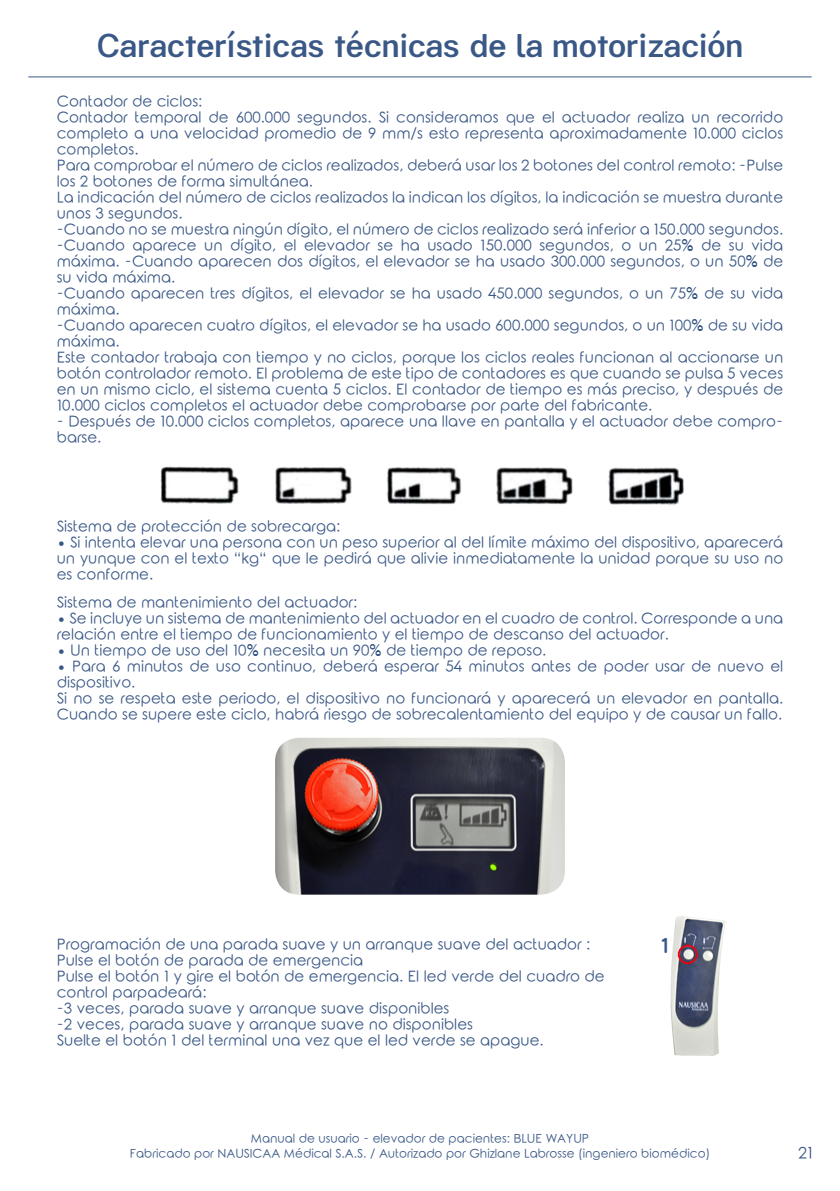
<style>
.page{position:relative;width:840px;height:1191px;background:#fff}
.page>*{position:absolute;margin:0;border:0;box-sizing:border-box;transform-origin:0 0}
.t1{font:500 34px "Kalypsa";color:#3a5886}
.t2{font:700 21.6px "Quicksand";color:#3a5886}
.t3{font:16px "Rounded Elegance";color:#3a5886}
.t4{font:15px/16px "Rounded Elegance";color:#3a5886}
.t5{font:12px/14.4px "Rounded Elegance";color:#3a5886;text-align:center}
</style>
<div class="page">
<img style="left:670px;top:916px;width:55px;height:140px">
<div style="left:677px;top:944px;width:20px;height:20px;border:2px solid #e30613;border-radius:50%"></div>
<img style="left:275px;top:738px;width:289px;height:156px">
<img style="left:160px;top:466px;width:524px;height:40px">
<hr style="left:28px;top:77px;width:783px;height:1px;background:#3a5886">
<h1 class="t1" style="left:97px;top:25px;width:646px">Características técnicas de la motorización</h1>
<p class="t4" style="left:57px;top:95px;width:727px">Contador de ciclos:<br>Contador temporal de 600.000 segundos. Si consideramos que el actuador realiza un recorrido completo a una velocidad promedio de 9 mm/s esto representa aproximadamente 10.000 ciclos completos.<br>Para comprobar el número de ciclos realizados, deberá usar los 2 botones del control remoto: -Pulse los 2 botones de forma simultánea.<br>La indicación del número de ciclos realizados la indican los dígitos, la indicación se muestra durante unos 3 segundos.<br>-Cuando no se muestra ningún dígito, el número de ciclos realizado será inferior a 150.000 segundos. -Cuando aparece un dígito, el elevador se ha usado 150.000 segundos, o un 25% de su vida máxima. -Cuando aparecen dos dígitos, el elevador se ha usado 300.000 segundos, o un 50% de su vida máxima.<br>-Cuando aparecen tres dígitos, el elevador se ha usado 450.000 segundos, o un 75% de su vida máxima.<br>-Cuando aparecen cuatro dígitos, el elevador se ha usado 600.000 segundos, o un 100% de su vida máxima.<br>Este contador trabaja con tiempo y no ciclos, porque los ciclos reales funcionan al accionarse un botón controlador remoto. El problema de este tipo de contadores es que cuando se pulsa 5 veces en un mismo ciclo, el sistema cuenta 5 ciclos. El contador de tiempo es más preciso, y después de 10.000 ciclos completos el actuador debe comprobarse por parte del fabricante.</p>
<p class="t4" style="left:57px;top:415px;width:727px">- Después de 10.000 ciclos completos, aparece una llave en pantalla y el actuador debe compro&shy;barse.</p>
<p class="t4" style="left:57px;top:519px;width:285px">Sistema de protección de sobrecarga:</p>
<p class="t4" style="left:57px;top:535px;width:727px;text-align:justify">• Si intenta elevar una persona con un peso superior al del límite máximo del dispositivo, aparecerá un yunque con el texto “kg“ que le pedirá que alivie inmediatamente la unidad porque su uso no es conforme.</p>
<p class="t4" style="left:57px;top:596px;width:302px">Sistema de mantenimiento del actuador:</p>
<p class="t4" style="left:57px;top:612px;width:727px">• Se incluye un sistema de mantenimiento del actuador en el cuadro de control. Corresponde a una relación entre el tiempo de funcionamiento y el tiempo de descanso del actuador.</p>
<p class="t4" style="left:57px;top:644px;width:491px">• Un tiempo de uso del 10% necesita un 90% de tiempo de reposo.</p>
<p class="t4" style="left:57px;top:660px;width:727px">• Para 6 minutos de uso continuo, deberá esperar 54 minutos antes de poder usar de nuevo el dispositivo.<br>Si no se respeta este periodo, el dispositivo no funcionará y aparecerá un elevador en pantalla.<br>Cuando se supere este ciclo, habrá riesgo de sobrecalentamiento del equipo y de causar un fallo.</p>
<p class="t4" style="left:57px;top:938px;width:549px">Programación de una parada suave y un arranque suave del actuador :<br>Pulse el botón de parada de emergencia<br>Pulse el botón 1 y gire el botón de emergencia. El led verde del cuadro de control parpadeará:<br>-3 veces, parada suave y arranque suave disponibles<br>-2 veces, parada suave y arranque suave no disponibles<br>Suelte el botón 1 del terminal una vez que el led verde se apague.</p>
<h2 class="t2" style="left:660px;top:932px;width:9px">1</h2>
<p class="t5" style="left:130px;top:1132px;width:581px">Manual de usuario - elevador de pacientes: BLUE WAYUP<br>Fabricado por NAUSICAA Médical S.A.S. / Autorizado por Ghizlane Labrosse (ingeniero biomédico)</p>
<p class="t3" style="left:797px;top:1143px;width:16px">21</p>
</div>
